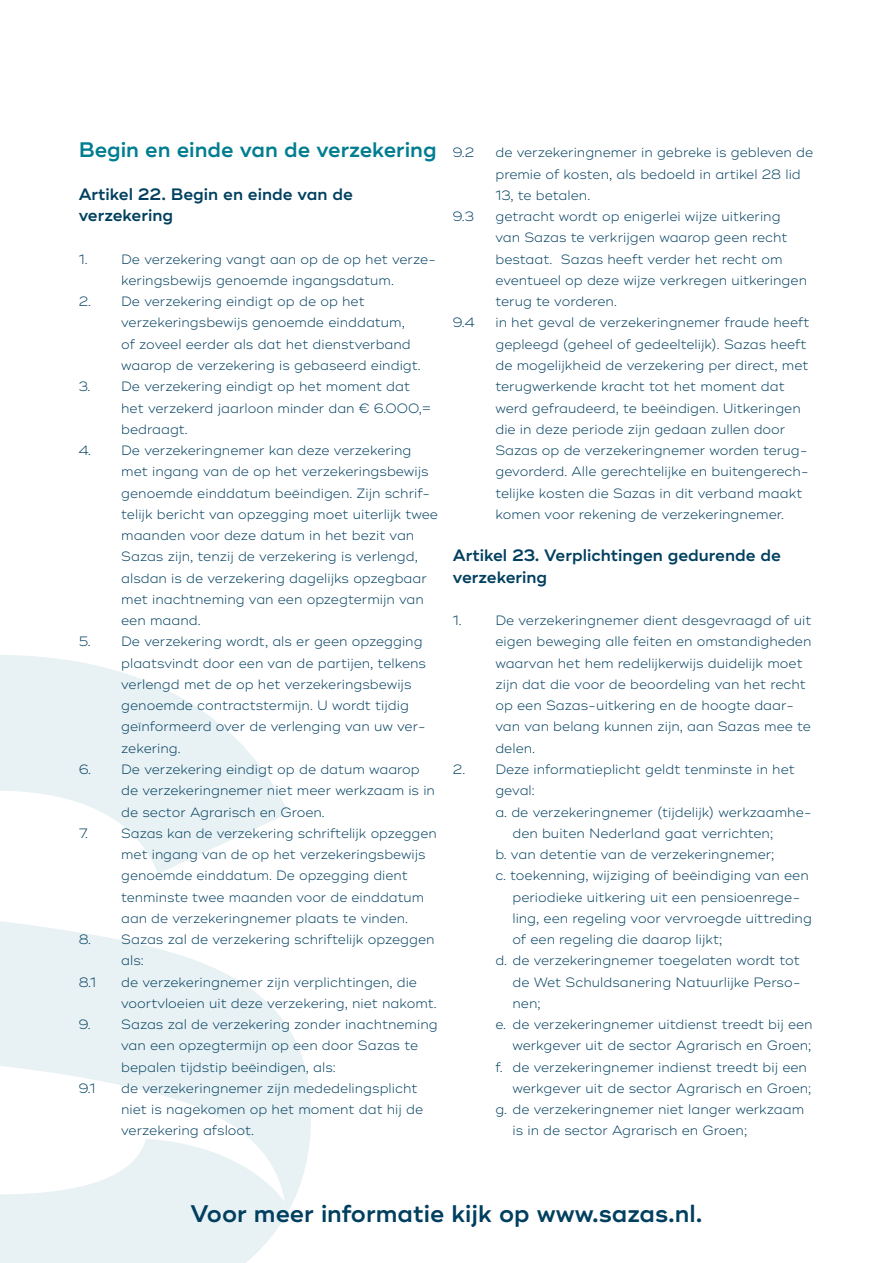
<style>
.page{position:relative;width:893px;height:1263px;background:#fff}
.page>*{position:absolute;margin:0;border:0;box-sizing:border-box;transform-origin:0 0}
.t1{font:600 24px "Ridley Grotesk";color:#003f5f}
.t2{font:600 21px "Ridley Grotesk";color:#007d90}
.t3{font:600 16.5px/21.3px "Ridley Grotesk";color:#003f5f}
.t4{font:300 13.5px/21.3px "Ridley Grotesk";color:#003f5f}
</style>
<div class="page">
<svg style="left:0;top:655px;width:311px;height:608px;fill:#e8f1f4"></svg>
<h2 class="t2" style="left:79px;top:137px;width:359px">Begin en einde van de verzekering</h2>
<p class="t3" style="left:79px;top:184px;width:276px">Artikel 22. Begin en einde van de verzekering</p>
<p class="t4" style="left:79px;top:249px;width:10px">1.</p>
<p class="t4" style="left:121px;top:249px;width:317px">De verzekering vangt aan op de op het verze&shy;keringsbewijs genoemde ingangsdatum.</p>
<p class="t4" style="left:121px;top:291px;width:301px;text-indent:-43px">2. De verzekering eindigt op de op het verzekeringsbewijs genoemde einddatum, of zoveel eerder als dat het dienstverband waarop de verzekering is gebaseerd eindigt.</p>
<p class="t4" style="left:121px;top:376px;width:312px;text-indent:-43px">3. De verzekering eindigt op het moment dat het verzekerd jaarloon minder dan € 6.000,= bedraagt.</p>
<p class="t4" style="left:121px;top:440px;width:318px;text-indent:-43px">4. De verzekeringnemer kan deze verzekering met ingang van de op het verzekeringsbewijs genoemde einddatum beëindigen. Zijn schrif&shy;telijk bericht van opzegging moet uiterlijk twee maanden voor deze datum in het bezit van Sazas zijn, tenzij de verzekering is verlengd, alsdan is de verzekering dagelijks opzegbaar met inachtneming van een opzegtermijn van een maand.</p>
<p class="t4" style="left:121px;top:631px;width:306px;text-indent:-43px">5. De verzekering wordt, als er geen opzegging plaatsvindt door een van de partijen, telkens verlengd met de op het verzekeringsbewijs genoemde contractstermijn. U wordt tijdig geïnformeerd over de verlenging van uw ver&shy;zekering.</p>
<p class="t4" style="left:79px;top:759px;width:343px">6. De verzekering eindigt op de datum waarop</p>
<p class="t4" style="left:121px;top:780px;width:315px">de verzekeringnemer niet meer werkzaam is in</p>
<p class="t4" style="left:121px;top:801px;width:205px">de sector Agrarisch en Groen.</p>
<p class="t4" style="left:79px;top:823px;width:11px">7.</p>
<p class="t4" style="left:121px;top:823px;width:317px">Sazas kan de verzekering schriftelijk opzeggen met ingang van de op het verzekeringsbewijs genoemde einddatum. De opzegging dient tenminste twee maanden voor de einddatum aan de verzekeringnemer plaats te vinden.</p>
<p class="t4" style="left:79px;top:929px;width:357px">8. Sazas zal de verzekering schriftelijk opzeggen</p>
<p class="t4" style="left:121px;top:950px;width:24px">als:</p>
<p class="t4" style="left:79px;top:971px;width:19px">8.1</p>
<p class="t4" style="left:121px;top:971px;width:317px">de verzekeringnemer zijn verplichtingen, die voortvloeien uit deze verzekering, niet nakomt.</p>
<p class="t4" style="left:79px;top:1014px;width:360px">9. Sazas zal de verzekering zonder inachtneming</p>
<p class="t4" style="left:121px;top:1035px;width:299px">van een opzegtermijn op een door Sazas te</p>
<p class="t4" style="left:121px;top:1056px;width:216px">bepalen tijdstip beëindigen, als:</p>
<p class="t4" style="left:79px;top:1078px;width:18px">9.1</p>
<p class="t4" style="left:121px;top:1078px;width:304px">de verzekeringnemer zijn mededelingsplicht niet is nagekomen op het moment dat hij de verzekering afsloot.</p>
<p class="t4" style="left:453px;top:142px;width:23px">9.2</p>
<p class="t4" style="left:495px;top:142px;width:319px">de verzekeringnemer in gebreke is gebleven de premie of kosten, als bedoeld in artikel 28 lid<br>13, te betalen.</p>
<p class="t4" style="left:453px;top:206px;width:23px">9.3</p>
<p class="t4" style="left:495px;top:206px;width:313px">getracht wordt op enigerlei wijze uitkering van Sazas te verkrijgen waarop geen recht bestaat. Sazas heeft verder het recht om eventueel op deze wijze verkregen uitkeringen terug te vorderen.</p>
<p class="t4" style="left:453px;top:312px;width:23px">9.4</p>
<p class="t4" style="left:495px;top:312px;width:316px">in het geval de verzekeringnemer fraude heeft gepleegd (geheel of gedeeltelijk). Sazas heeft de mogelijkheid de verzekering per direct, met terugwerkende kracht tot het moment dat werd gefraudeerd, te beëindigen. Uitkeringen die in deze periode zijn gedaan zullen door Sazas op de verzekeringnemer worden terug&shy;gevorderd. Alle gerechtelijke en buitengerech&shy;telijke kosten die Sazas in dit verband maakt komen voor rekening de verzekeringnemer.</p>
<p class="t3" style="left:453px;top:545px;width:330px">Artikel 23. Verplichtingen gedurende de verzekering</p>
<p class="t4" style="left:453px;top:610px;width:10px">1.</p>
<p class="t4" style="left:495px;top:610px;width:318px">De verzekeringnemer dient desgevraagd of uit eigen beweging alle feiten en omstandigheden waarvan het hem redelijkerwijs duidelijk moet zijn dat die voor de beoordeling van het recht op een Sazas-uitkering en de hoogte daar&shy;van van belang kunnen zijn, aan Sazas mee te delen.</p>
<p class="t4" style="left:453px;top:759px;width:343px">2. Deze informatieplicht geldt tenminste in het</p>
<p class="t4" style="left:495px;top:780px;width:41px">geval:</p>
<p class="t4" style="left:495px;top:801px;width:318px">a. de verzekeringnemer (tijdelijk) werkzaamhe-</p>
<p class="t4" style="left:512px;top:823px;width:262px">den buiten Nederland gaat verrichten;</p>
<p class="t4" style="left:495px;top:844px;width:281px">b. van detentie van de verzekeringnemer;</p>
<p class="t4" style="left:495px;top:865px;width:315px">c. toekenning, wijziging of beëindiging van een</p>
<p class="t4" style="left:512px;top:886px;width:290px">periodieke uitkering uit een pensioenrege-</p>
<p class="t4" style="left:512px;top:908px;width:301px">ling, een regeling voor vervroegde uittreding</p>
<p class="t4" style="left:512px;top:929px;width:211px">of een regeling die daarop lijkt;</p>
<p class="t4" style="left:495px;top:950px;width:306px">d. de verzekeringnemer toegelaten wordt tot</p>
<p class="t4" style="left:512px;top:971px;width:290px">de Wet Schuldsanering Natuurlijke Perso-</p>
<p class="t4" style="left:512px;top:993px;width:30px">nen;</p>
<p class="t4" style="left:495px;top:1014px;width:319px">e. de verzekeringnemer uitdienst treedt bij een</p>
<p class="t4" style="left:512px;top:1035px;width:300px">werkgever uit de sector Agrarisch en Groen;</p>
<p class="t4" style="left:495px;top:1057px;width:313px">f. de verzekeringnemer indienst treedt bij een</p>
<p class="t4" style="left:512px;top:1078px;width:300px">werkgever uit de sector Agrarisch en Groen;</p>
<p class="t4" style="left:495px;top:1099px;width:310px">g. de verzekeringnemer niet langer werkzaam</p>
<p class="t4" style="left:512px;top:1120px;width:236px">is in de sector Agrarisch en Groen;</p>
<h1 class="t1" style="left:191px;top:1199px;width:513px">Voor meer informatie kijk op www.sazas.nl.</h1>
</div>
